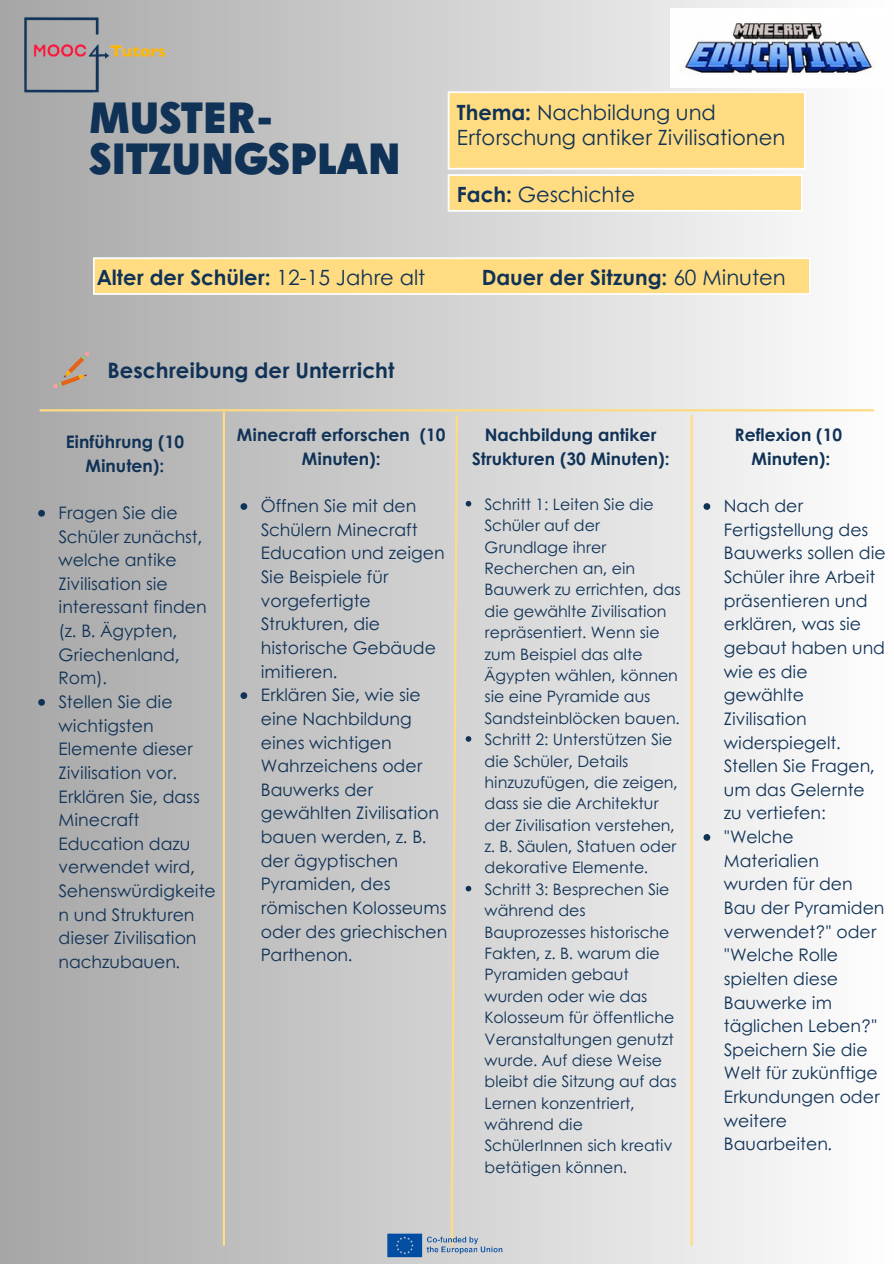
<style>
.page{position:relative;width:894px;height:1264px;background:#fff}
.page>*{position:absolute;margin:0;border:0;box-sizing:border-box;transform-origin:0 0}
.t1{font:900 42.45px/41.7px "Century Gothic";color:#103256}
.t2{font:700 21.3px "Century Gothic";color:#103256}
.t3{font:21px/24.8px "Century Gothic";color:#103256}
.t4{font:700 21px "Century Gothic";color:#103256}
.t5{font:17.25px/23.7px "Century Gothic";color:#103256}
.t6{font:700 17.25px/23.7px "Century Gothic";color:#103256;text-align:center}
.t7{font:15.75px/21.3px "Century Gothic";color:#103256}
.s1{font-weight:700}
.s2{font-weight:400}
</style>
<div class="page">
<div style="left:0;top:0;width:893px;height:1263px;background:linear-gradient(to right,#a6a6a6,#fefefe)"></div>
<img style="left:2px;top:0;width:181px;height:106px">
<hr style="left:223px;top:412px;width:2px;height:832px;background:#ffdb81">
<hr style="left:690px;top:416px;width:2px;height:828px;background:#ffdb81">
<svg style="left:53px;top:351px;width:37px;height:37px"></svg>
<svg style="left:449px;top:414px;width:10px;height:818px;background:#dcd4c0"></svg>
<svg style="left:93px;top:257px;width:717px;height:38px;background:#fede8e"></svg>
<svg style="left:447px;top:91px;width:358px;height:121px;background:#fddd8d"></svg>
<hr style="left:40px;top:409px;width:833px;height:2px;background:#ffdb81">
<img style="left:670px;top:8px;width:216px;height:79px">
<svg style="left:38px;top:510px;width:7px;height:6px"></svg>
<svg style="left:38px;top:699px;width:7px;height:6px"></svg>
<svg style="left:240px;top:503px;width:7px;height:7px"></svg>
<svg style="left:240px;top:692px;width:7px;height:7px"></svg>
<svg style="left:465px;top:501px;width:6px;height:5px"></svg>
<svg style="left:465px;top:736px;width:6px;height:5px"></svg>
<svg style="left:465px;top:885px;width:6px;height:6px"></svg>
<svg style="left:703px;top:503px;width:7px;height:7px"></svg>
<svg style="left:703px;top:834px;width:7px;height:6px"></svg>
<img style="left:383px;top:1232px;width:125px;height:26px">
<p class="t1" style="left:89px;top:94px;width:313px">MUSTER-<br>SITZUNGSPLAN</p>
<p class="t3" style="left:457px;top:99px;width:330px"><span class="s1">Thema:</span> Nachbildung und<br>Erforschung antiker Zivilisationen</p>
<p class="t3" style="left:457px;top:181px;width:180px"><span class="s1">Fach:</span> Geschichte</p>
<p class="t4" style="left:97px;top:262px;width:329px">Alter der Schüler: <span class="s2">12-15 Jahre alt</span></p>
<h3 class="t4" style="left:481px;top:262px;width:305px">Dauer der Sitzung: <span class="s2">60 Minuten</span></h3>
<h3 class="t2" style="left:107px;top:354px;width:288px">Beschreibung der Unterricht</h3>
<h3 class="t6" style="left:66px;top:429px;width:120px">Einführung (10<br>Minuten):</h3>
<p class="t5" style="left:59px;top:500px;width:150px">Fragen Sie die<br>Schüler zunächst, welche antike<br>Zivilisation sie interessant finden (z. B. Ägypten,<br>Griechenland,<br>Rom).</p>
<h2 class="t5" style="left:59px;top:689px;width:159px">Stellen Sie die wichtigsten<br>Elemente dieser<br>Zivilisation vor.<br>Erklären Sie, dass<br>Minecraft<br>Education dazu verwendet wird,<br>Sehenswürdigkeite n und Strukturen dieser Zivilisation nachzubauen.</h2>
<h4 class="t6" style="left:237px;top:422px;width:210px">Minecraft erforschen (10<br>Minuten):</h4>
<p class="t5" style="left:261px;top:493px;width:185px">Öffnen Sie mit den<br>Schülern Minecraft<br>Education und zeigen<br>Sie Beispiele für vorgefertigte<br>Strukturen, die historische Gebäude imitieren.</p>
<p class="t5" style="left:261px;top:682px;width:188px">Erklären Sie, wie sie eine Nachbildung eines wichtigen<br>Wahrzeichens oder<br>Bauwerks der gewählten Zivilisation bauen werden, z. B. der ägyptischen<br>Pyramiden, des römischen Kolosseums oder des griechischen<br>Parthenon.</p>
<h4 class="t6" style="left:471px;top:422px;width:199px">Nachbildung antiker<br>Strukturen (30 Minuten):</h4>
<p class="t7" style="left:484px;top:493px;width:197px">Schritt 1: Leiten Sie die<br>Schüler auf der<br>Grundlage ihrer<br>Recherchen an, ein<br>Bauwerk zu errichten, das die gewählte Zivilisation repräsentiert. Wenn sie zum Beispiel das alte<br>Ägypten wählen, können sie eine Pyramide aus<br>Sandsteinblöcken bauen.</p>
<p class="t7" style="left:484px;top:728px;width:195px">Schritt 2: Unterstützen Sie die Schüler, Details hinzuzufügen, die zeigen, dass sie die Architektur der Zivilisation verstehen, z. B. Säulen, Statuen oder dekorative Elemente.</p>
<h4 class="t7" style="left:484px;top:877px;width:193px">Schritt 3: Besprechen Sie während des<br>Bauprozesses historische<br>Fakten, z. B. warum die<br>Pyramiden gebaut wurden oder wie das<br>Kolosseum für öffentliche<br>Veranstaltungen genutzt wurde. Auf diese Weise bleibt die Sitzung auf das<br>Lernen konzentriert, während die<br>SchülerInnen sich kreativ betätigen können.</h4>
<p class="t6" style="left:734px;top:422px;width:109px">Reflexion (10<br>Minuten):</p>
<p class="t5" style="left:723px;top:493px;width:163px">Nach der<br>Fertigstellung des<br>Bauwerks sollen die<br>Schüler ihre Arbeit präsentieren und erklären, was sie gebaut haben und wie es die gewählte<br>Zivilisation widerspiegelt.<br>Stellen Sie Fragen, um das Gelernte zu vertiefen:</p>
<h4 class="t5" style="left:723px;top:824px;width:162px">"Welche<br>Materialien wurden für den<br>Bau der Pyramiden verwendet?" oder "Welche Rolle spielten diese<br>Bauwerke im täglichen Leben?"<br>Speichern Sie die<br>Welt für zukünftige<br>Erkundungen oder weitere<br>Bauarbeiten.</h4>
</div>
